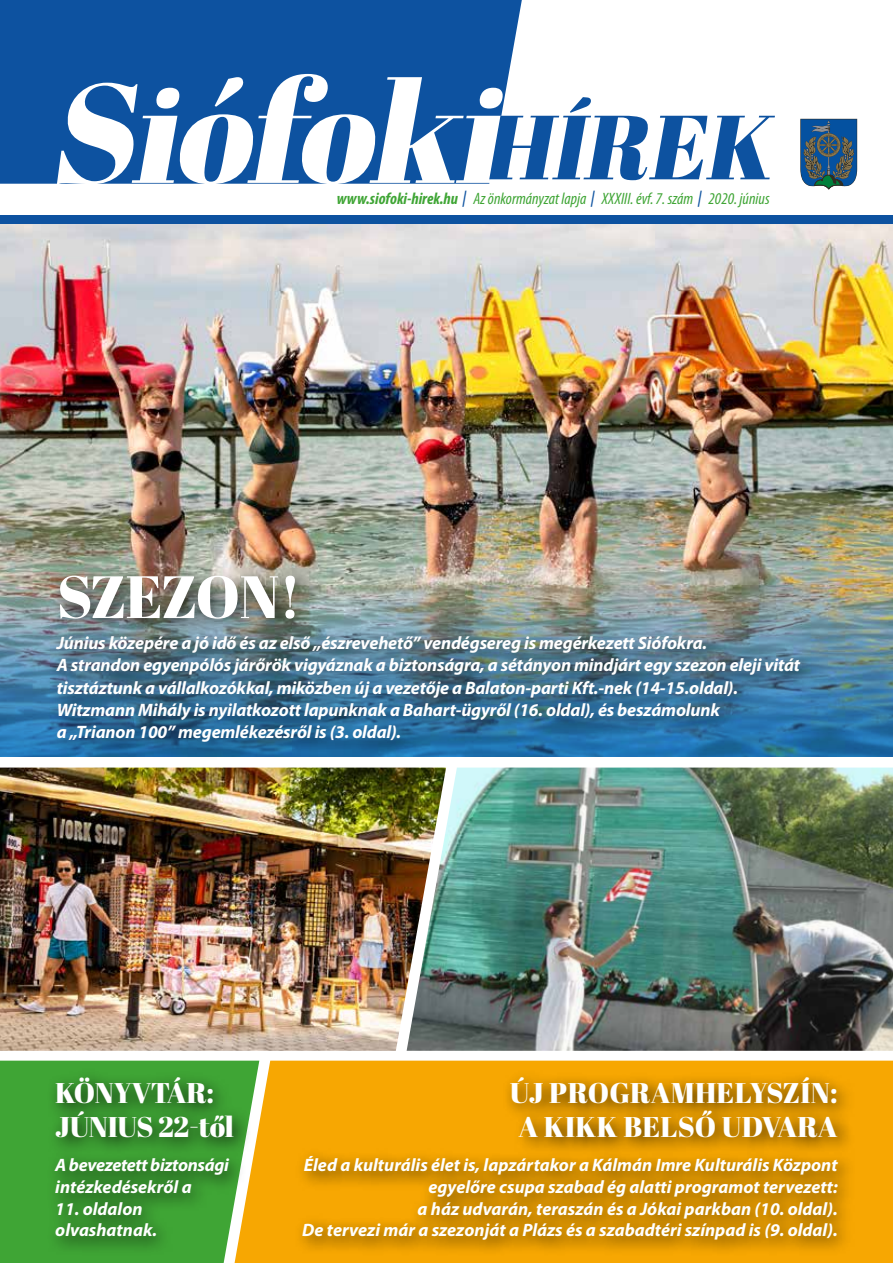
<style>
.page{position:relative;width:893px;height:1263px;background:#fff}
.page>*{position:absolute;margin:0;border:0;box-sizing:border-box;transform-origin:0 0}
.t1{font:59.7px "Abril Fatface";letter-spacing:-.03em;color:#fff}
.t2{font:28.5px/34.2px "Abril Fatface";letter-spacing:.01em;color:#fff}
.t3{font:28.5px/34.2px "Abril Fatface";letter-spacing:-.01em;color:#fff}
.t4{font:italic 700 18px/21.6px "Myriad Pro";letter-spacing:-.01em;color:#fff}
.t5{font:italic condensed 16.5px "Myriad Pro";color:#3fa535}
.s1{font-weight:700}
.s2{font-family:"News 701 BT Italic A";font-style:normal;font-stretch:normal;font-size:19.5px;color:#0d52a0}
</style>
<div class="page">
<svg style="left:800px;top:119px;width:57px;height:70px;background:#37607f"></svg>
<div style="left:0;top:0;width:522px;height:184px;background:#0d52a0"></div>
<svg style="left:57px;top:74px;width:447px;height:110px;fill:#0d52a0"></svg>
<svg style="left:489px;top:97px;width:286px;height:83px"></svg>
<div style="left:0;top:216px;width:893px;height:8px;background:#0d52a0"></div>
<img style="left:0;top:224px;width:893px;height:361px">
<img style="left:0;top:767px;width:407px;height:284px">
<img style="left:407px;top:767px;width:486px;height:284px">
<div style="left:0;top:1061px;width:235px;height:202px;background:#3fa535"></div>
<div style="left:235px;top:1061px;width:658px;height:202px;background:#f7a702"></div>
<div style="left:46px;top:1067px;width:206px;height:189px;background:#000;opacity:.75"></div>
<div style="left:293px;top:1067px;width:564px;height:191px;background:#000;opacity:.75"></div>
<img style="left:0;top:585px;width:893px;height:172px">
<div style="left:48px;top:565px;width:771px;height:196px;background:#000;opacity:.75"></div>
<p class="t5" style="left:337px;top:188px;width:434px"><span class="s1">www.siofoki-hirek.hu</span> <span class="s2">/</span> Az önkormányzat lapja <span class="s2">/</span> XXXIII. évf. 7. szám <span class="s2">/</span> 2020. június</p>
<h1 class="t1" style="left:57px;top:555px;width:246px">SZEZON!</h1>
<p class="t4" style="left:57px;top:631px;width:745px;line-height:22.4px">Június közepére a jó idő és az első „észrevehető” vendégsereg is megérkezett Siófokra.<br>A strandon egyenpólós járőrök vigyáznak a biztonságra, a sétányon mindjárt egy szezon eleji vitát tisztáztunk a vállalkozókkal, miközben új a vezetője a Balaton-parti Kft.-nek (14-15.oldal).<br>Witzmann Mihály is nyilatkozott lapunknak a Bahart-ügyről (16. oldal), és beszámolunk<br>a „Trianon 100” megemlékezésről is (3. oldal).</p>
<h2 class="t3" style="left:55px;top:1075px;width:180px">KÖNYVTÁR:<br>JÚNIUS 22-től</h2>
<p class="t4" style="left:55px;top:1154px;width:175px">A bevezetett biztonsági intézkedésekről a</p>
<p class="t4" style="left:55px;top:1197px;width:104px">11. oldalon olvashatnak.</p>
<h2 class="t2" style="left:510px;top:1075px;width:329px">ÚJ PROGRAMHELYSZÍN:<br>A KIKK BELSŐ UDVARA</h2>
<p class="t4" style="left:302px;top:1154px;width:537px;text-align:right">Éled a kulturális élet is, lapzártakor a Kálmán Imre Kulturális Központ egyelőre csupa szabad ég alatti programot tervezett:<br>a ház udvarán, teraszán és a Jókai parkban (10. oldal).<br>De tervezi már a szezonját a Plázs és a szabadtéri színpad is (9. oldal).</p>
</div>
